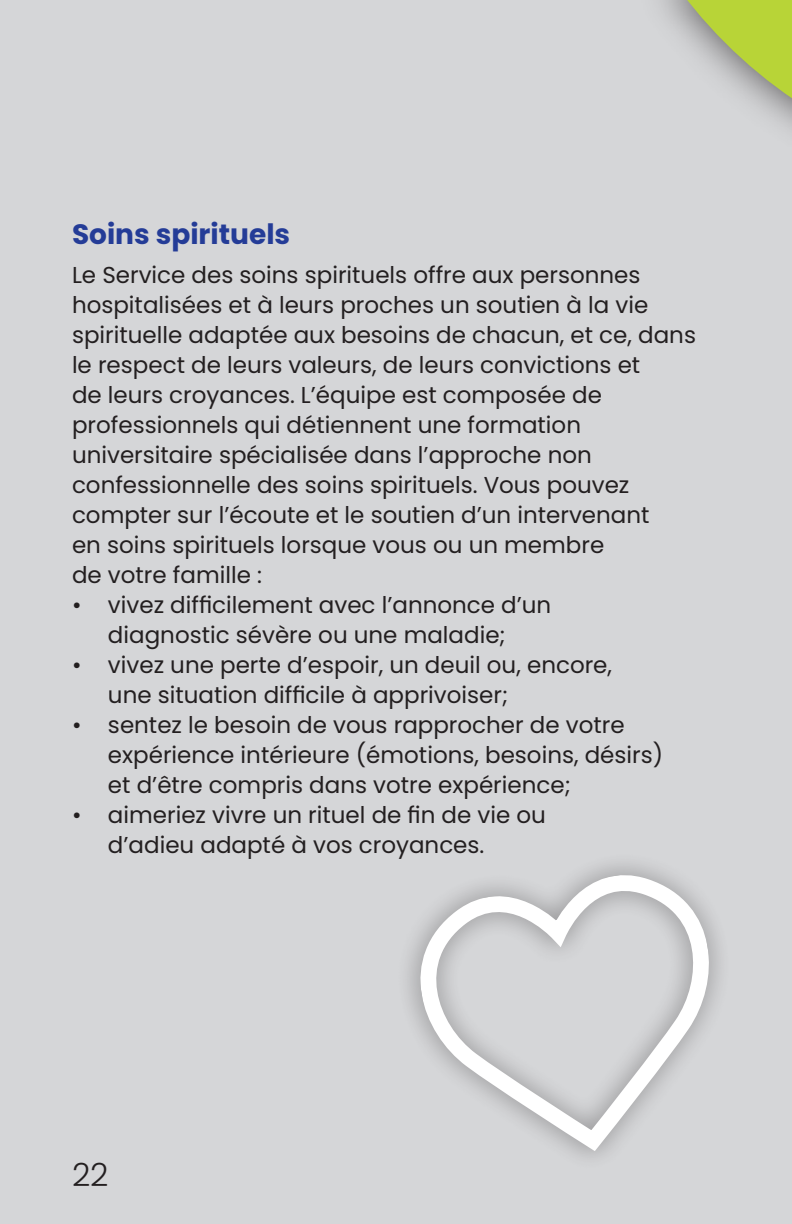
<style>
.page{position:relative;width:792px;height:1224px;background:#d5d6d8}
.page>*{position:absolute;margin:0;border:0;box-sizing:border-box;transform-origin:0 0}
.t1{font:300 32px "Poppins";color:#231f20}
.t2{font:700 28px "Poppins";color:#243c97}
.t3{font:23px/30px "Poppins";color:#231f20}
</style>
<div class="page">
<svg style="left:660px;top:0;width:132px;height:130px"></svg>
<svg style="left:408px;top:863px;width:312px;height:295px"></svg>
<p class="t2" style="left:72px;top:218px;width:220px">Soins spirituels</p>
<p class="t3" style="left:72px;top:260px;width:626px">Le Service des soins spirituels offre aux personnes hospitalisées et à leurs proches un soutien à la vie spirituelle adaptée aux besoins de chacun, et ce, dans le respect de leurs valeurs, de leurs convictions et<br>de leurs croyances. L’équipe est composée de professionnels qui détiennent une formation universitaire spécialisée dans l’approche non confessionnelle des soins spirituels. Vous pouvez compter sur l’écoute et le soutien d’un intervenant<br>en soins spirituels lorsque vous ou un membre<br>de votre famille :</p>
<p class="t3" style="left:72px;top:590px;width:481px;text-align:center">• vivez difficilement avec l’annonce d’un diagnostic sévère ou une maladie;</p>
<p class="t3" style="left:108px;top:650px;width:506px;text-indent:-36px">• vivez une perte d’espoir, un deuil ou, encore, une situation difficile à apprivoiser;</p>
<p class="t3" style="left:108px;top:710px;width:557px;text-indent:-36px">• sentez le besoin de vous rapprocher de votre expérience intérieure (émotions, besoins, désirs) et d’être compris dans votre expérience;</p>
<p class="t3" style="left:108px;top:800px;width:439px;text-indent:-36px">• aimeriez vivre un rituel de fin de vie ou d’adieu adapté à vos croyances.</p>
<h1 class="t1" style="left:72px;top:1156px;width:38px">22</h1>
</div>
